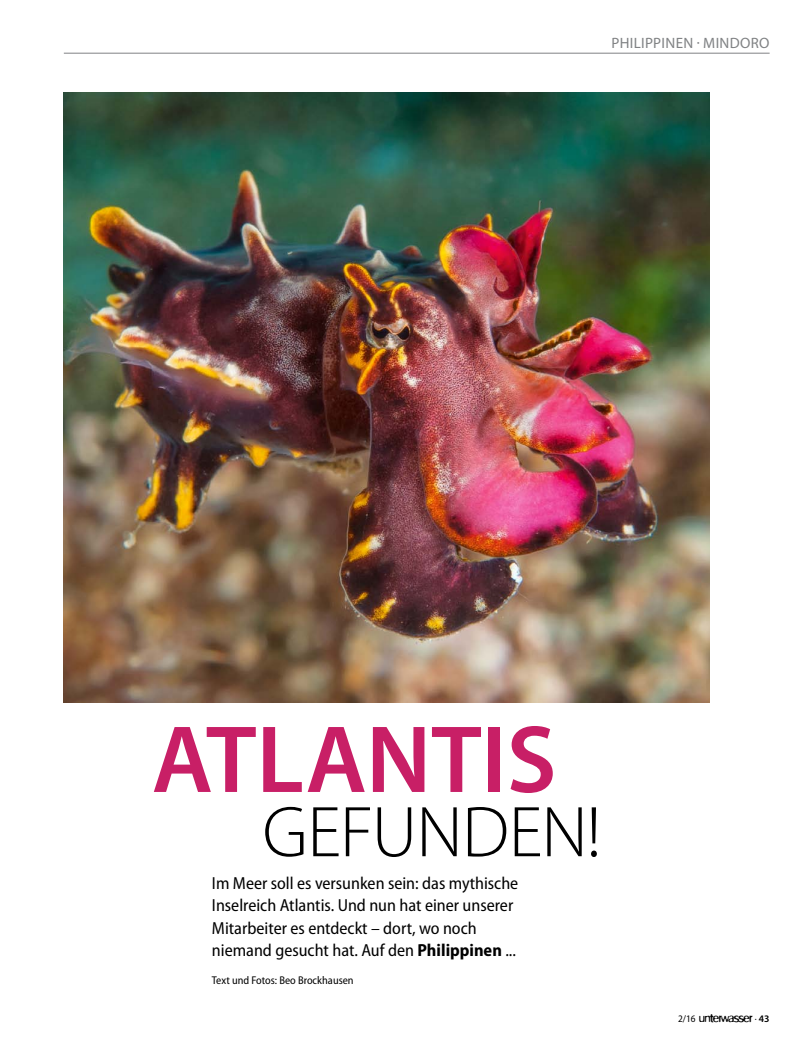
<style>
.page{position:relative;width:798px;height:1053px;background:#fff}
.page>*{position:absolute;margin:0;border:0;box-sizing:border-box;transform-origin:0 0}
.t1{font:600 96.25px "Myriad Pro";color:#c81f66}
.t2{font:300 72.5px "Myriad Pro";letter-spacing:-.01em;color:#000}
.t3{font:semi-condensed 17.5px/22.5px "Myriad Pro";color:#000}
.t4{font:15px "Myriad Pro";letter-spacing:.02em;color:#808284}
.t5{font:semi-condensed 11.25px "Myriad Pro";color:#000}
.t6{font:semi-condensed 10px "Myriad Pro";color:#000}
.s1{font-weight:700}
.s2{font-family:"Unterwasser";font-stretch:normal;font-size:10.62px}
.s3{font-weight:600;font-stretch:normal}
</style>
<div class="page">
<hr style="left:64px;top:53px;width:705px;height:1px;background:#808284">
<img style="left:64px;top:92px;width:645px;height:610px">
<p class="t4" style="left:611px;top:33px;width:159px">PHILIPPINEN · MINDORO</p>
<h1 class="t1" style="left:152px;top:698px;width:363px">ATLANTIS</h1>
<h2 class="t2" style="left:262px;top:792px;width:340px">GEFUNDEN!</h2>
<p class="t3" style="left:212px;top:872px;width:308px">Im Meer soll es versunken sein: das mythische Inselreich Atlantis. Und nun hat einer unserer Mitarbeiter es entdeckt – dort, wo noch niemand gesucht hat. Auf den <span class="s1">Philippinen</span> ...</p>
<p class="t5" style="left:212px;top:973px;width:143px">Text und Fotos: Beo Brockhausen</p>
<p class="t6" style="left:678px;top:1013px;width:93px">2/16 <span class="s2">u</span> · <span class="s3">43</span></p>
</div>
